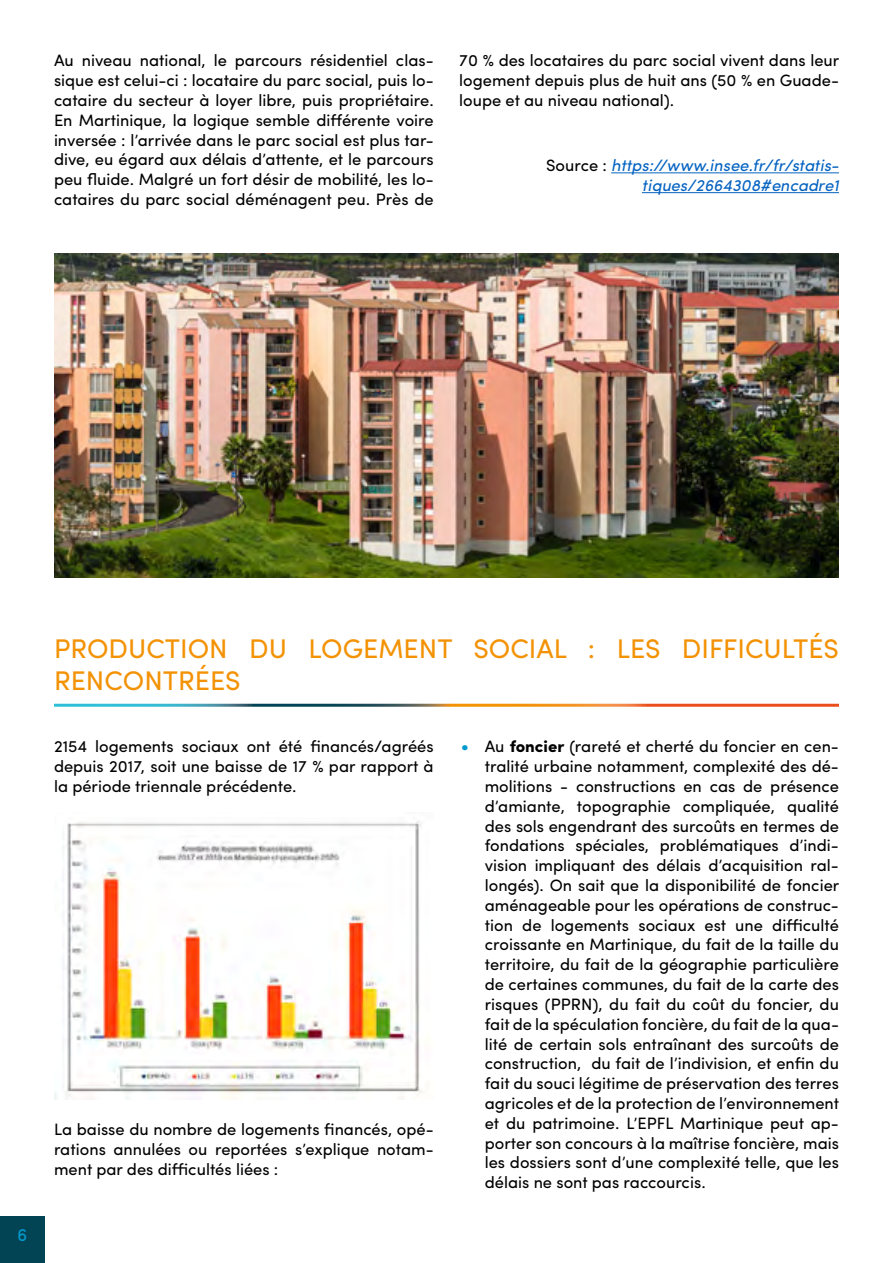
<style>
.page{position:relative;width:893px;height:1263px;background:#fff}
.page>*{position:absolute;margin:0;border:0;box-sizing:border-box;transform-origin:0 0}
.t1{font:27px/32.4px "Sofia Pro";color:#f39204}
.t2{font:18px "Sofia Pro";color:#0099ce}
.t3{font:16.5px/19.8px "Sofia Pro";color:#000;text-align:justify}
.t4{font:italic 16.5px/19.8px "Sofia Pro";color:#0563c1;text-align:right}
.s1{font-style:normal;color:#000}
.s2{font-size:18px;color:#0099ce}
.s3{font-weight:900}
</style>
<div class="page">
<div style="left:0;top:1216px;width:45px;height:47px;background:#024454"></div>
<hr style="left:611px;top:172px;width:228px;height:1px;background:#0563c1">
<hr style="left:642px;top:192px;width:197px;height:1px;background:#0563c1">
<img style="left:55px;top:821px;width:368px;height:279px">
<img style="left:54px;top:253px;width:785px;height:324px">
<p class="t3" style="left:54px;top:50px;width:381px;text-align:left">Au niveau national, le parcours résidentiel clas&shy;sique est celui-ci : locataire du parc social, puis lo&shy;cataire du secteur à loyer libre, puis propriétaire.<br>En Martinique, la logique semble différente voire inversée : l’arrivée dans le parc social est plus tar&shy;dive, eu égard aux délais d’attente, et le parcours peu fluide. Malgré un fort désir de mobilité, les lo&shy;cataires du parc social déménagent peu. Près de</p>
<p class="t3" style="left:459px;top:50px;width:382px">70 % des locataires du parc social vivent dans leur logement depuis plus de huit ans (50 % en Guade&shy;loupe et au niveau national).</p>
<p class="t4" style="left:546px;top:154px;width:294px"><span class="s1">Source :</span> https://www.insee.fr/fr/statis&shy;tiques/2664308#encadre1</p>
<p class="t2" style="left:17px;top:1221px;width:12px">6</p>
<h1 class="t1" style="left:54px;top:630px;width:786px">PRODUCTION DU LOGEMENT SOCIAL : LES DIFFICULTÉS<br>RENCONTRÉES</h1>
<p class="t3" style="left:54px;top:736px;width:381px">2154 logements sociaux ont été financés/agréés depuis 2017, soit une baisse de 17 % par rapport à la période triennale précédente.</p>
<p class="t3" style="left:54px;top:1118px;width:381px">La baisse du nombre de logements financés, opé&shy;rations annulées ou reportées s’explique notam&shy;ment par des difficultés liées :</p>
<p class="t3" style="left:485px;top:736px;width:356px;text-indent:-24px"><span class="s2">•</span> Au <span class="s3">foncier</span> (rareté et cherté du foncier en cen&shy;tralité urbaine notamment, complexité des dé&shy;molitions - constructions en cas de présence d’amiante, topographie compliquée, qualité des sols engendrant des surcoûts en termes de fondations spéciales, problématiques d’indi&shy;vision impliquant des délais d’acquisition ral&shy;longés). On sait que la disponibilité de foncier aménageable pour les opérations de construc&shy;tion de logements sociaux est une difficulté croissante en Martinique, du fait de la taille du territoire, du fait de la géographie particulière de certaines communes, du fait de la carte des risques (PPRN), du fait du coût du foncier, du fait de la spéculation foncière, du fait de la qua&shy;lité de certain sols entraînant des surcoûts de construction, du fait de l’indivision, et enfin du fait du souci légitime de préservation des terres agricoles et de la protection de l’environnement et du patrimoine. L’EPFL Martinique peut ap&shy;porter son concours à la maîtrise foncière, mais les dossiers sont d’une complexité telle, que les délais ne sont pas raccourcis.</p>
</div>
